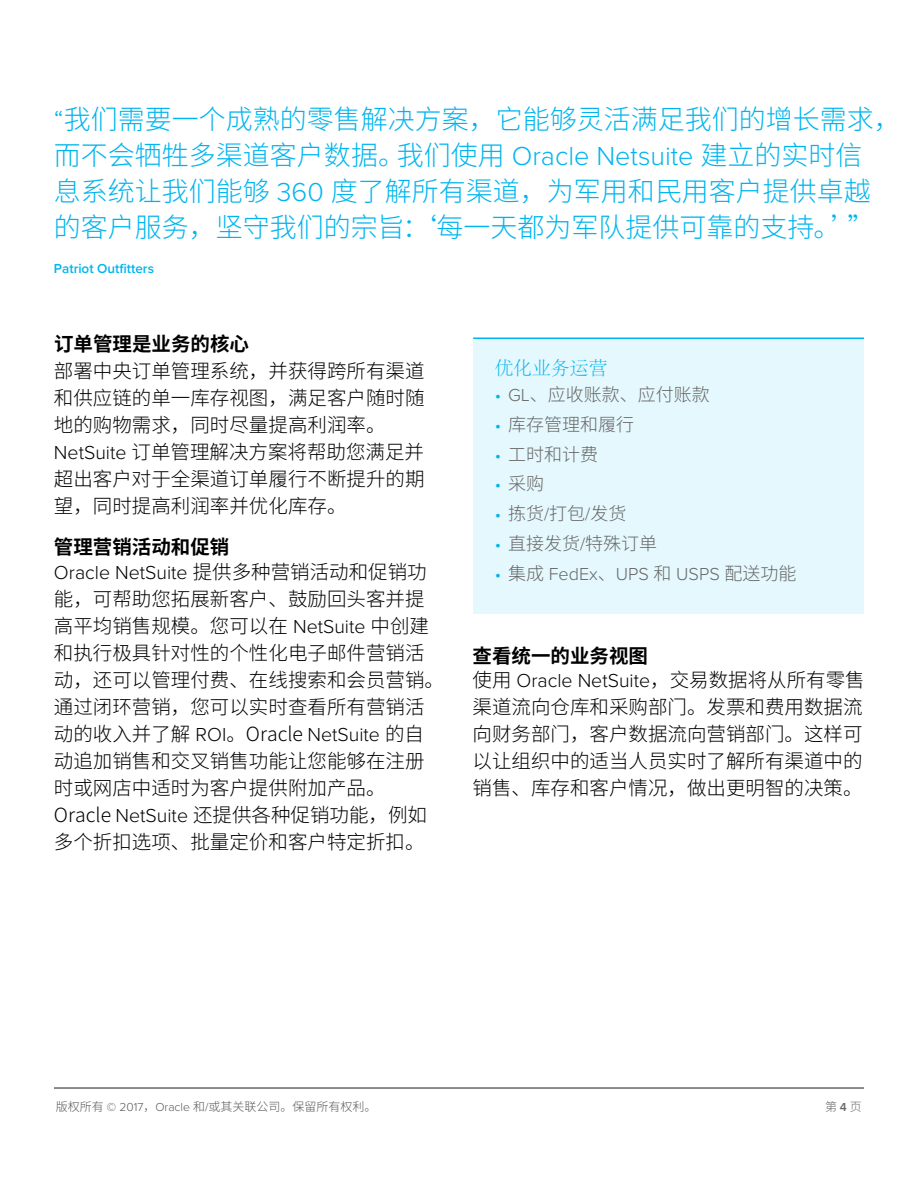
<style>
.page{position:relative;width:918px;height:1188px;background:#fff}
.page>*{position:absolute;margin:0;border:0;box-sizing:border-box;transform-origin:0 0}
.t1{font:300 27px/36px "Source Han Sans CN";color:#00b5ef}
.t2{font:300 19.5px/27px "Source Han Sans CN";color:#000}
.t3{font:300 19.5px "Proxima Nova";color:#000}
.t4{font:700 19.5px "Source Han Sans CN";color:#000}
.t5{font:300 18.75px "Adobe Song Std";letter-spacing:.005em;color:#00b5ef}
.t6{font:300 18px "Source Han Sans CN";color:#666}
.t7{font:300 18px "Proxima Nova";color:#666}
.t8{font:600 13.5px "Proxima Nova";color:#00b5ef}
.t9{font:300 12px "Source Han Sans CN";color:#58595b}
.t10{font:300 12px "Source Han Sans CN";color:#666}
.s1{font-family:"Proxima Nova"}
.s2{font-family:"Source Han Sans CN"}
.s3{font-family:"Proxima Nova";color:#00b5ef}
.s4{color:#00b5ef}
.s5{font-family:"Proxima Nova";font-weight:600}
</style>
<div class="page">
<hr style="left:54px;top:1087px;width:810px;height:2px;background:#666">
<div style="left:473px;top:339px;width:391px;height:275px;background:#e5f8fd"></div>
<hr style="left:473px;top:338px;width:391px;height:1px;background:#00b5ef">
<h1 class="t1" style="left:54px;top:102px;width:848px"><span class="s1">“</span>我们需要一个成熟的零售解决方案，它能够灵活满足我们的增长需求，而不会牺牲多渠道客户数据。我们使用 <span class="s1">Oracle Netsuite</span> 建立的实时信<br>息系统让我们能够 <span class="s1">360</span> 度了解所有渠道，为军用和民用客户提供卓越的客户服务，坚守我们的宗旨：‘每一天都为军队提供可靠的支持。’”</h1>
<p class="t8" style="left:54px;top:259px;width:102px">Patriot Outfitters</p>
<p class="t4" style="left:54px;top:333px;width:196px">订单管理是业务的核心</p>
<p class="t2" style="left:54px;top:358px;width:372px">部署中央订单管理系统，并获得跨所有渠道和供应链的单一库存视图，满足客户随时随地的购物需求，同时尽量提高利润率。<br><span class="s1">NetSuite</span> 订单管理解决方案将帮助您满足并超出客户对于全渠道订单履行不断提升的期望，同时提高利润率并优化库存。</p>
<p class="t4" style="left:54px;top:535px;width:177px">管理营销活动和促销</p>
<p class="t3" style="left:54px;top:558px;width:374px">Oracle NetSuite <span class="s2">提供多种营销活动和促销功</span></p>
<p class="t2" style="left:54px;top:586px;width:392px">能，可帮助您拓展新客户、鼓励回头客并提高平均销售规模。您可以在 <span class="s1">NetSuite</span> 中创建和执行极具针对性的个性化电子邮件营销活动，还可以管理付费、在线搜索和会员营销。通过闭环营销，您可以实时查看所有营销活动的收入并了解 <span class="s1">ROI</span>。Oracle <span class="s1">NetSuite</span> 的自动追加销售和交叉销售功能让您能够在注册时或网店中适时为客户提供附加产品。<br>Oracle <span class="s1">NetSuite</span> 还提供各种促销功能，例如多个折扣选项、批量定价和客户特定折扣。</p>
<p class="t5" style="left:495px;top:358px;width:114px">优化业务运营</p>
<p class="t6" style="left:495px;top:385px;width:217px"><span class="s3">•</span> <span class="s1">GL</span>、应收账款、应付账款</p>
<p class="t6" style="left:495px;top:414px;width:141px"><span class="s3">•</span> 库存管理和履行</p>
<p class="t6" style="left:495px;top:444px;width:105px"><span class="s3">•</span> 工时和计费</p>
<p class="t6" style="left:495px;top:474px;width:51px"><span class="s3">•</span> 采购</p>
<p class="t6" style="left:495px;top:503px;width:133px"><span class="s3">•</span> 拣货<span class="s1">/</span>打包<span class="s1">/</span>发货</p>
<p class="t6" style="left:495px;top:533px;width:164px"><span class="s3">•</span> 直接发货<span class="s1">/</span>特殊订单</p>
<p class="t7" style="left:495px;top:560px;width:303px"><span class="s4">•</span> <span class="s2">集成</span> FedEx<span class="s2">、</span>UPS <span class="s2">和</span> USPS <span class="s2">配送功能</span></p>
<p class="t4" style="left:472px;top:645px;width:177px">查看统一的业务视图</p>
<p class="t3" style="left:472px;top:666px;width:394px"><span class="s2">使用</span> Oracle NetSuite<span class="s2">，交易数据将从所有零售</span></p>
<p class="t2" style="left:472px;top:694px;width:391px;text-align:justify">渠道流向仓库和采购部门。发票和费用数据流向财务部门，客户数据流向营销部门。这样可以让组织中的适当人员实时了解所有渠道中的销售、库存和客户情况，做出更明智的决策。</p>
<p class="t9" style="left:56px;top:1100px;width:322px">版权所有 <span class="s1">© 2017</span>，<span class="s1">Oracle</span> 和<span class="s1">/</span>或其关联公司。保留所有权利。</p>
<p class="t10" style="left:825px;top:1100px;width:38px">第 <span class="s5">4</span> 页</p>
</div>
